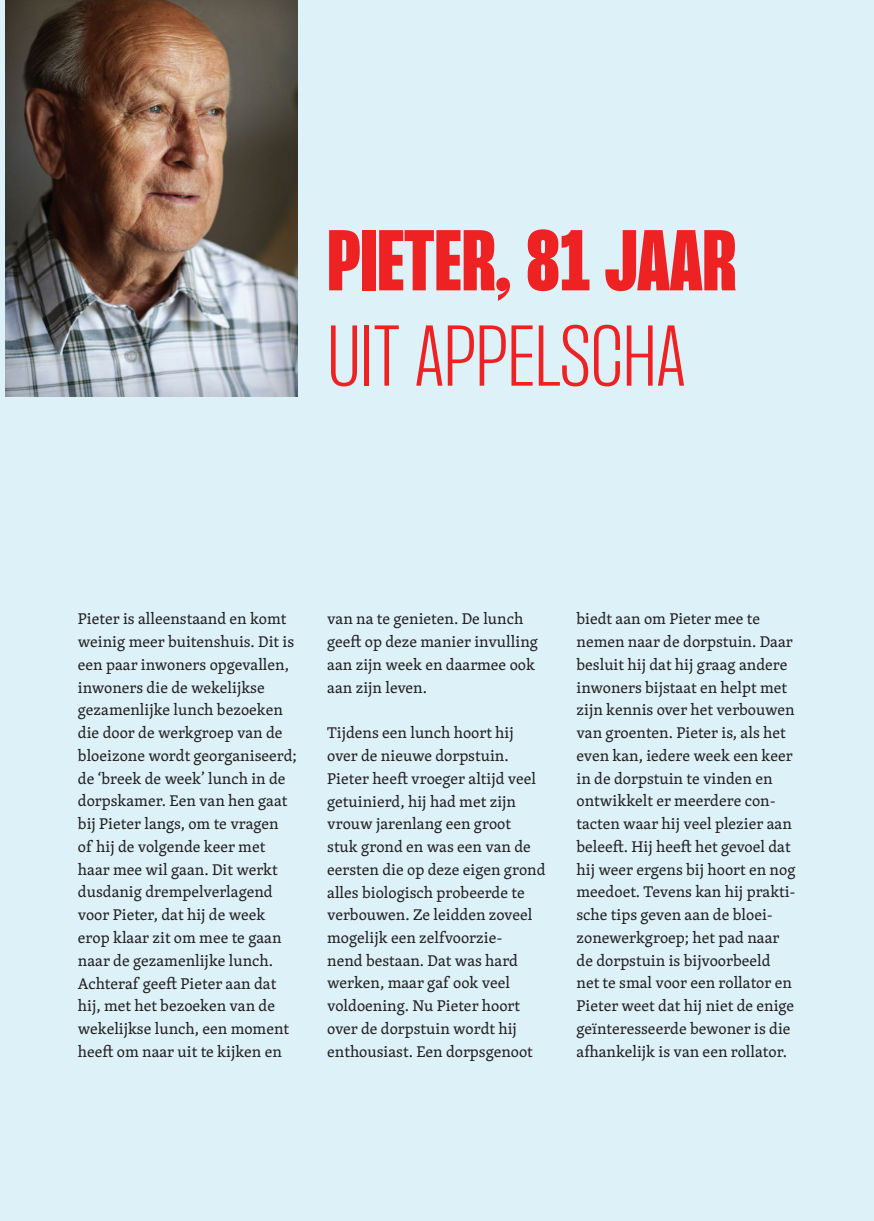
<style>
.page{position:relative;width:874px;height:1221px;background:#fff}
.page>*{position:absolute;margin:0;border:0;box-sizing:border-box;transform-origin:0 0}
.t1{font:900 condensed 75.25px "PP Formula";color:#ee2123}
.t2{font:200 condensed 75.25px "PP Formula";color:#ee2123}
.t3{font:15.92px/22.8px "Skolar Latin";color:#231f20}
</style>
<div class="page">
<div style="left:0;top:0;width:873px;height:1220px;background:#dcf1f8"></div>
<img style="left:6px;top:0;width:291px;height:396px">
<h1 class="t1" style="left:327px;top:214px;width:410px">PIETER, 81 JAAR</h1>
<h1 class="t2" style="left:327px;top:310px;width:359px">UIT APPELSCHA</h1>
<p class="t3" style="left:78px;top:607px;width:220px">Pieter is alleenstaand en komt weinig meer buitenshuis. Dit is een paar inwoners opgevallen, inwoners die de wekelijkse gezamenlijke lunch bezoeken die door de werkgroep van de bloeizone wordt georganiseerd; de ‘breek de week’ lunch in de dorpskamer. Een van hen gaat bij Pieter langs, om te vragen<br>of hij de volgende keer met haar mee wil gaan. Dit werkt dusdanig drempelverlagend voor Pieter, dat hij de week erop klaar zit om mee te gaan naar de gezamenlijke lunch.<br>Achteraf geeft Pieter aan dat hij, met het bezoeken van de wekelijkse lunch, een moment heeft om naar uit te kijken en</p>
<p class="t3" style="left:327px;top:607px;width:212px">van na te genieten. De lunch geeft op deze manier invulling aan zijn week en daarmee ook aan zijn leven.</p>
<p class="t3" style="left:327px;top:721px;width:220px">Tijdens een lunch hoort hij over de nieuwe dorpstuin.<br>Pieter heeft vroeger altijd veel getuinierd, hij had met zijn vrouw jarenlang een groot stuk grond en was een van de eersten die op deze eigen grond alles biologisch probeerde te verbouwen. Ze leidden zoveel mogelijk een zelfvoorzie-<br>nend bestaan. Dat was hard werken, maar gaf ook veel voldoening. Nu Pieter hoort over de dorpstuin wordt hij enthousiast. Een dorpsgenoot</p>
<p class="t3" style="left:576px;top:607px;width:220px">biedt aan om Pieter mee te nemen naar de dorpstuin. Daar besluit hij dat hij graag andere inwoners bijstaat en helpt met zijn kennis over het verbouwen van groenten. Pieter is, als het even kan, iedere week een keer in de dorpstuin te vinden en ontwikkelt er meerdere con&shy;tacten waar hij veel plezier aan beleeft. Hij heeft het gevoel dat hij weer ergens bij hoort en nog meedoet. Tevens kan hij prakti&shy;sche tips geven aan de bloei&shy;zonewerkgroep; het pad naar de dorpstuin is bijvoorbeeld net te smal voor een rollator en<br>Pieter weet dat hij niet de enige geïnteresseerde bewoner is die afhankelijk is van een rollator.</p>
</div>
